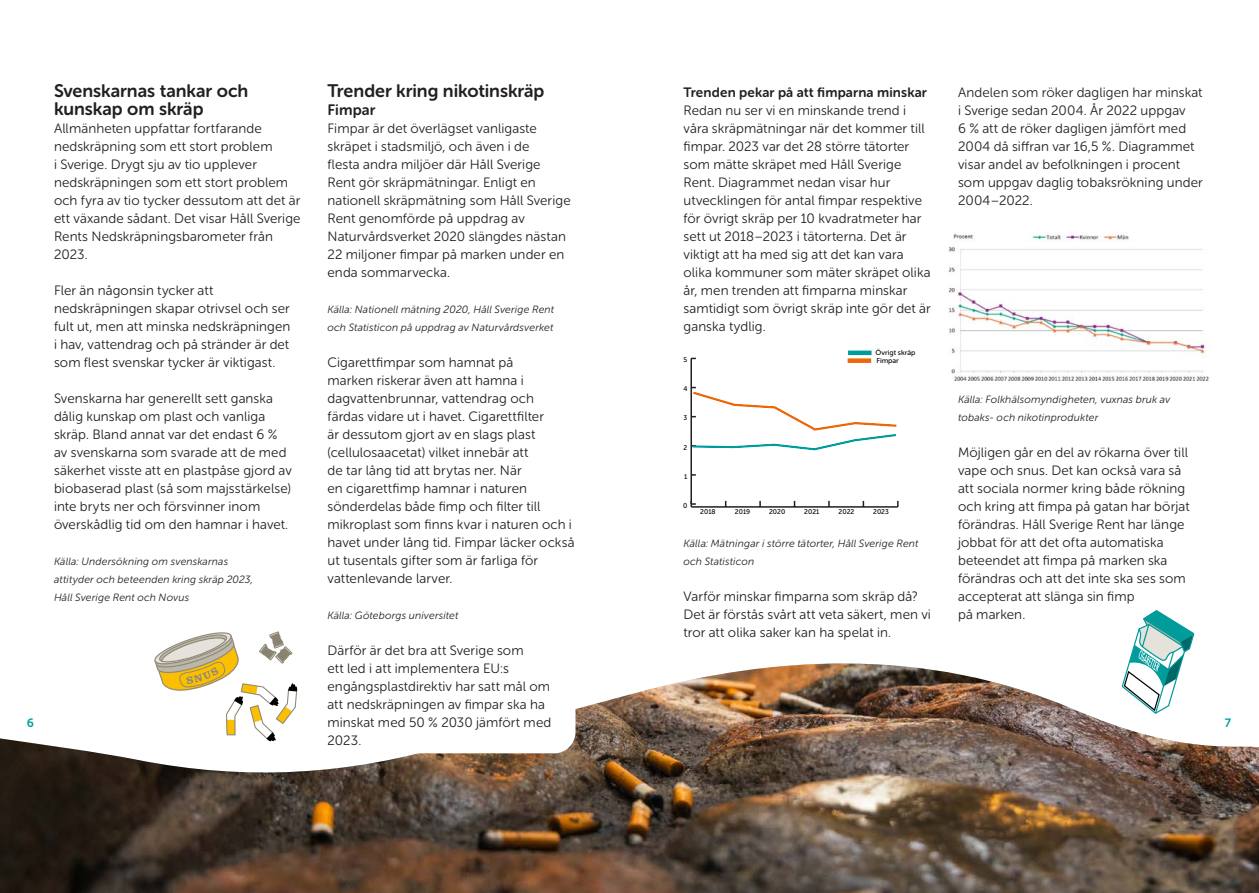
<style>
.page{position:relative;width:1259px;height:893px;background:#fff}
.page>*{position:absolute;margin:0;border:0;box-sizing:border-box;transform-origin:0 0}
.Källor{font:18px/18px "Museo Sans Rounded 700";color:#231f20}
.Källor-2{font:15px "Museo Sans Rounded 700";letter-spacing:.005em;color:#231f20}
.Källor-3{font:13.5px/18px "Museo Sans Rounded 300";letter-spacing:.01em;color:#231f20}
.t1{font:12px "Museo Sans Rounded 700";color:#00a39e}
.Källor-4{font:italic 10.5px/18px "Museo Sans Rounded 300";letter-spacing:.015em;color:#231f20}
.t2{font:7.05px/8.2px "Museo Sans Rounded 500";color:#000}
.t3{font:6.9px "Museo Sans Rounded 500";color:#000}
.s1{font-family:"Museo Sans Rounded 700"}
</style>
<div class="page">
<img style="left:0;top:663px;width:1259px;height:230px">
<hr style="left:848px;top:351px;width:23px;height:4px;background:#009c9c">
<svg style="left:847px;top:358px;width:24px;height:5px"></svg>
<hr style="left:691px;top:506px;width:207px;height:2px;background:#231f20">
<hr style="left:690px;top:358px;width:2px;height:146px;background:#231f20">
<svg style="left:690px;top:501px;width:6px;height:6px"></svg>
<svg style="left:692px;top:387px;width:205px;height:64px"></svg>
<img style="left:948px;top:233px;width:261px;height:148px">
<div style="left:315px;top:631px;width:260px;height:122px;background:#fff;border-radius:21px"></div>
<svg style="left:153px;top:631px;width:148px;height:113px"></svg>
<svg style="left:1107px;top:610px;width:93px;height:111px"></svg>
<p class="Källor" style="left:54px;top:82px;width:196px">Svenskarnas tankar och kunskap om skräp</p>
<p class="Källor-3" style="left:54px;top:119px;width:248px">Allmänheten uppfattar fortfarande nedskräpning som ett stort problem<br>i Sverige. Drygt sju av tio upplever nedskräpningen som ett stort problem och fyra av tio tycker dessutom att det är ett växande sådant. Det visar Håll Sverige Rents Nedskräpningsbarometer från 2023.</p>
<p class="Källor-3" style="left:54px;top:281px;width:238px">Fler än någonsin tycker att nedskräpningen skapar otrivsel och ser fult ut, men att minska nedskräpningen i hav, vattendrag och på stränder är det som flest svenskar tycker är viktigast.</p>
<p class="Källor-3" style="left:54px;top:389px;width:239px">Svenskarna har generellt sett ganska dålig kunskap om plast och vanliga skräp. Bland annat var det endast 6 % av svenskarna som svarade att de med säkerhet visste att en plastpåse gjord av biobaserad plast (så som majsstärkelse) inte bryts ner och försvinner inom överskådlig tid om den hamnar i havet.</p>
<p class="Källor-4" style="left:54px;top:552px;width:201px">Källa: Undersökning om svenskarnas attityder och beteenden kring skräp 2023,<br>Håll Sverige Rent och Novus</p>
<p class="Källor" style="left:327px;top:82px;width:218px">Trender kring nikotinskräp</p>
<p class="Källor-2" style="left:327px;top:101px;width:49px">Fimpar</p>
<p class="Källor-3" style="left:327px;top:119px;width:245px">Fimpar är det överlägset vanligaste skräpet i stadsmiljö, och även i de<br>flesta andra miljöer där Håll Sverige Rent gör skräpmätningar. Enligt en nationell skräpmätning som Håll Sverige Rent genomförde på uppdrag av Naturvårdsverket 2020 slängdes nästan 22 miljoner fimpar på marken under en enda sommarvecka.</p>
<p class="Källor-4" style="left:327px;top:300px;width:228px">Källa: Nationell mätning 2020, Håll Sverige Rent och Statisticon på uppdrag av Naturvårdsverket</p>
<p class="Källor-3" style="left:327px;top:353px;width:249px">Cigarettfimpar som hamnat på<br>marken riskerar även att hamna i dagvattenbrunnar, vattendrag och<br>färdas vidare ut i havet. Cigarettfilter<br>är dessutom gjort av en slags plast (cellulosaacetat) vilket innebär att<br>de tar lång tid att brytas ner. När<br>en cigarettfimp hamnar i naturen sönderdelas både fimp och filter till mikroplast som finns kvar i naturen och i havet under lång tid. Fimpar läcker också ut tusentals gifter som är farliga för vattenlevande larver.</p>
<p class="Källor-4" style="left:327px;top:606px;width:132px">Källa: Göteborgs universitet</p>
<p class="Källor-3" style="left:327px;top:641px;width:225px">Därför är det bra att Sverige som<br>ett led i att implementera EU:s engångsplastdirektiv har satt mål om att nedskräpningen av fimpar ska ha minskat med 50 % 2030 jämfört med<br>2023.</p>
<p class="Källor-3" style="left:683px;top:83px;width:249px"><span class="s1">Trenden pekar på att fimparna minskar </span>Redan nu ser vi en minskande trend i våra skräpmätningar när det kommer till fimpar. 2023 var det 28 större tätorter som mätte skräpet med Håll Sverige Rent. Diagrammet nedan visar hur utvecklingen för antal fimpar respektive för övrigt skräp per 10 kvadratmeter har sett ut 2018–2023 i tätorterna. Det är viktigt att ha med sig att det kan vara olika kommuner som mäter skräpet olika år, men trenden att fimparna minskar samtidigt som övrigt skräp inte gör det är ganska tydlig.</p>
<p class="Källor-3" style="left:958px;top:83px;width:246px">Andelen som röker dagligen har minskat i Sverige sedan 2004. År 2022 uppgav<br>6 % att de röker dagligen jämfört med 2004 då siffran var 16,5 %. Diagrammet visar andel av befolkningen i procent som uppgav daglig tobaksrökning under 2004–2022.</p>
<p class="t2" style="left:875px;top:349px;width:41px">Övrigt skräp<br>Fimpar</p>
<p class="t3" style="left:683px;top:355px;width:5px">5</p>
<p class="t3" style="left:683px;top:385px;width:6px">4</p>
<p class="Källor-4" style="left:958px;top:390px;width:214px">Källa: Folkhälsomyndigheten, vuxnas bruk av tobaks- och nikotinprodukter</p>
<p class="Källor-3" style="left:958px;top:443px;width:233px">Möjligen går en del av rökarna över till vape och snus. Det kan också vara så att sociala normer kring både rökning och kring att fimpa på gatan har börjat förändras. Håll Sverige Rent har länge jobbat för att det ofta automatiska beteendet att fimpa på marken ska förändras och att det inte ska ses som accepterat att slänga sin fimp<br>på marken.</p>
<p class="t3" style="left:683px;top:414px;width:5px">3</p>
<p class="t3" style="left:683px;top:443px;width:5px">2</p>
<p class="t3" style="left:684px;top:473px;width:5px">1</p>
<p class="t3" style="left:683px;top:502px;width:6px">0</p>
<p class="t3" style="left:700px;top:508px;width:17px">2018</p>
<p class="t3" style="left:735px;top:508px;width:17px">2019</p>
<p class="t3" style="left:769px;top:508px;width:18px">2020</p>
<p class="t3" style="left:804px;top:508px;width:17px">2021</p>
<p class="t3" style="left:838px;top:508px;width:17px">2022</p>
<p class="t3" style="left:873px;top:508px;width:17px">2023</p>
<p class="Källor-4" style="left:683px;top:534px;width:236px">Källa: Mätningar i större tätorter, Håll Sverige Rent och Statisticon</p>
<p class="Källor-3" style="left:683px;top:587px;width:249px">Varför minskar fimparna som skräp då?<br>Det är förstås svårt att veta säkert, men vi tror att olika saker kan ha spelat in.</p>
<p class="t1" style="left:27px;top:716px;width:9px">6</p>
<p class="t1" style="left:1225px;top:716px;width:8px">7</p>
</div>
